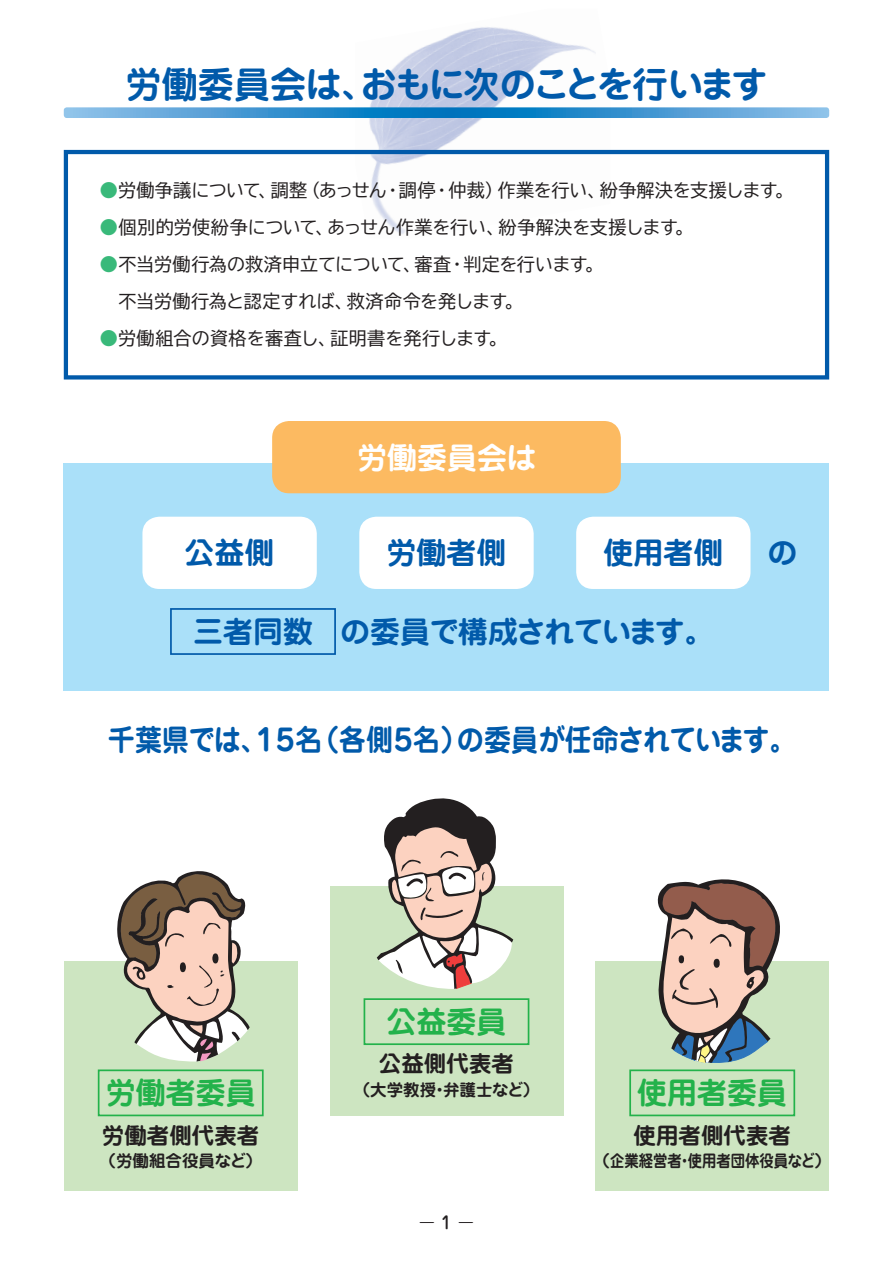
<style>
.page{position:relative;width:893px;height:1263px;background:#fff}
.page>*{position:absolute;margin:0;border:0;box-sizing:border-box;transform-origin:0 0}
.t1{font:700 36.15px "Jun 501 Pro";letter-spacing:-.065em;color:#015aaa}
.t2{font:700 36.15px "Jun 501 Pro";letter-spacing:-.03em;color:#015aaa}
.t3{font:700 30px "Jun 501 Pro";color:#015aaa}
.t4{font:700 30px "Jun 501 Pro";color:#23b24b}
.t5{font:700 30px "Jun 501 Pro";letter-spacing:-.035em;color:#015aaa}
.t6{font:700 30px "Jun 501 Pro";color:#fff}
.t7{font:700 29.7px "Jun 501 Pro";letter-spacing:-.035em;color:#015aaa;scale:.91 1}
.t8{font:700 22.5px "Jun 501 Pro";color:#231f20}
.t9{font:18px "TBUD Go Std";color:#231f20}
.t10{font:18px "TBUD Go Std";letter-spacing:-.02em;color:#231f20}
.t11{font:18px "TBUD Go Std";letter-spacing:-.03em;color:#231f20}
.t12{font:300 16.95px "Jun 101 Pro";color:#231f20}
.t13{font:700 16.5px "Jun 501 Pro";color:#231f20}
.t14{font:700 16.5px "Jun 501 Pro";color:#231f20;scale:.87 1}
.s1{color:#39b97a}
.s2{font-family:"Jun 34 Pro";font-weight:500}
</style>
<div class="page">
<div style="left:64px;top:961px;width:234px;height:230px;background:#cde5c1"></div>
<img style="left:355px;top:27px;width:136px;height:142px">
<img style="left:491px;top:27px;width:119px;height:123px">
<img style="left:371px;top:169px;width:35px;height:65px">
<div style="left:595px;top:961px;width:234px;height:230px;background:#cde5c1"></div>
<div style="left:330px;top:887px;width:233px;height:229px;background:#cde5c1"></div>
<svg style="left:64px;top:107px;width:765px;height:11px;background:#4599d2"></svg>
<div style="left:64px;top:150px;width:765px;height:229px;border:4px solid #015aaa"></div>
<svg style="left:117px;top:798px;width:663px;height:265px"></svg>
<div style="left:629px;top:1069px;width:166px;height:47px;border:2px solid #23b24b"></div>
<div style="left:364px;top:998px;width:165px;height:47px;border:2px solid #23b24b"></div>
<div style="left:98px;top:1069px;width:166px;height:47px;border:2px solid #23b24b"></div>
<div style="left:64px;top:463px;width:765px;height:228px;background:#aae0f9"></div>
<div style="left:272px;top:421px;width:349px;height:72px;background:#fcba61;border-radius:17px"></div>
<div style="left:142px;top:517px;width:175px;height:72px;background:#fff;border-radius:17px"></div>
<div style="left:359px;top:517px;width:175px;height:72px;background:#fff;border-radius:17px"></div>
<div style="left:576px;top:517px;width:174px;height:72px;background:#fff;border-radius:17px"></div>
<div style="left:170px;top:608px;width:166px;height:47px;border:2px solid #015aaa"></div>
<h1 class="t2" style="left:126px;top:55px;width:253px">労働委員会は、</h1>
<h1 class="t1" style="left:360px;top:55px;width:409px">おもに次のことを行います</h1>
<p class="t9" style="left:399px;top:175px;width:105px">調停・仲裁）</p>
<p class="t9" style="left:100px;top:175px;width:178px"><span class="s1">●</span>労働争議について、</p>
<p class="t9" style="left:498px;top:175px;width:109px">作業を行い、</p>
<p class="t9" style="left:271px;top:175px;width:38px">調整</p>
<p class="t9" style="left:600px;top:175px;width:180px">紛争解決を支援します</p>
<p class="t9" style="left:302px;top:175px;width:86px">（あっせん</p>
<p class="t9" style="left:384px;top:175px;width:20px">・</p>
<p class="t9" style="left:775px;top:175px;width:20px">。</p>
<p class="t9" style="left:100px;top:212px;width:235px"><span class="s1">●</span>個別的労使紛争について、</p>
<p class="t10" style="left:327px;top:212px;width:178px">あっせん作業を行い、</p>
<p class="t9" style="left:499px;top:212px;width:181px">紛争解決を支援します</p>
<p class="t9" style="left:675px;top:212px;width:20px">。</p>
<p class="t9" style="left:100px;top:249px;width:322px"><span class="s1">●</span>不当労働行為の救済申立てについて、</p>
<p class="t9" style="left:414px;top:249px;width:38px">審査</p>
<p class="t11" style="left:463px;top:249px;width:126px">判定を行います</p>
<p class="t9" style="left:448px;top:249px;width:20px">・</p>
<p class="t9" style="left:585px;top:249px;width:20px">。</p>
<p class="t9" style="left:100px;top:287px;width:254px">　不当労働行為と認定すれば、</p>
<p class="t9" style="left:347px;top:287px;width:162px">救済命令を発します</p>
<p class="t9" style="left:505px;top:287px;width:20px">。</p>
<p class="t9" style="left:100px;top:324px;width:238px"><span class="s1">●</span>労働組合の資格を審査し、</p>
<p class="t9" style="left:331px;top:324px;width:163px">証明書を発行します</p>
<p class="t9" style="left:489px;top:324px;width:20px">。</p>
<h2 class="t3" style="left:185px;top:529px;width:91px">公益側</h2>
<h2 class="t3" style="left:193px;top:608px;width:121px">三者同数</h2>
<h2 class="t6" style="left:357px;top:433px;width:181px">労働委員会は</h2>
<h2 class="t3" style="left:386px;top:529px;width:121px">労働者側</h2>
<h2 class="t3" style="left:603px;top:529px;width:121px">使用者側</h2>
<h2 class="t5" style="left:340px;top:608px;width:376px">の委員で構成されています。</h2>
<h2 class="t3" style="left:767px;top:529px;width:32px">の</h2>
<h3 class="t7" style="left:457px;top:716px;width:375px">の委員が任命されています。</h3>
<h3 class="t7" style="left:108px;top:716px;width:397px">千葉県では１５（名 各側５名）</h3>
<h3 class="t7" style="left:240px;top:716px;width:31px">、</h3>
<h2 class="t4" style="left:106px;top:1069px;width:151px">労働者委員</h2>
<p class="t8" style="left:102px;top:1117px;width:159px">労働者側代表者</p>
<p class="t13" style="left:100px;top:1147px;width:164px">（労働組合役員など(</p>
<h2 class="t4" style="left:386px;top:998px;width:121px">公益委員</h2>
<p class="t8" style="left:379px;top:1046px;width:137px">公益側代表者</p>
<p class="t13" style="left:354px;top:1076px;width:187px">（大学教授弁護士など(</p>
<p class="t13" style="left:431px;top:1076px;width:18px">・</p>
<p class="t12" style="left:418px;top:1209px;width:58px">ー <span class="s2">1</span> ー</p>
<h2 class="t4" style="left:637px;top:1069px;width:151px">使用者委員</h2>
<p class="t8" style="left:633px;top:1117px;width:159px">使用者側代表者</p>
<p class="t13" style="left:593px;top:1147px;width:239px">（企業経営者使用者団体役員など(</p>
<p class="t14" style="left:678px;top:1147px;width:18px">・</p>
</div>
